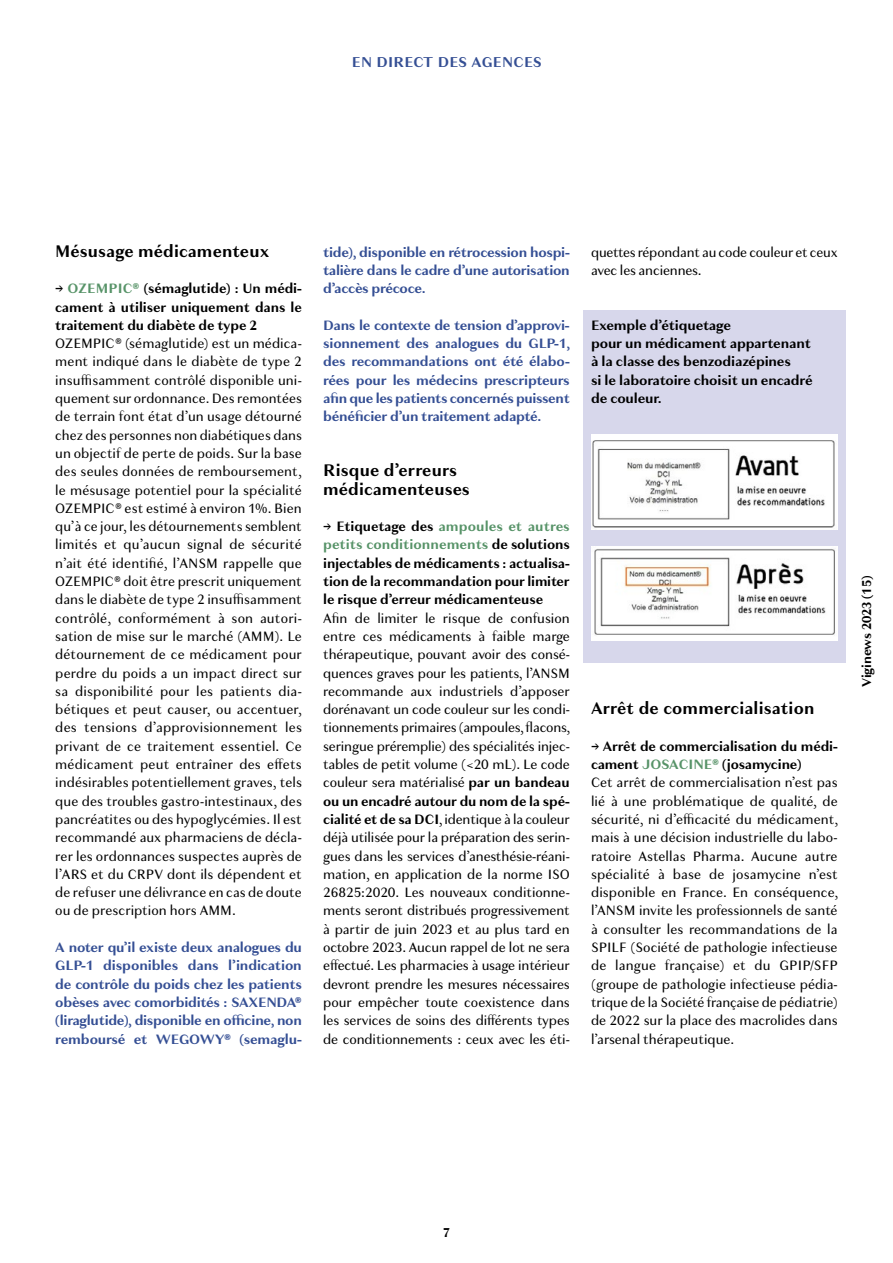
<style>
.page{position:relative;width:893px;height:1263px;background:#fff}
.page>*{position:absolute;margin:0;border:0;box-sizing:border-box;transform-origin:0 0}
.t1{font:700 17.7px/18.3px "Granville";letter-spacing:.01em;color:#000}
.t2{font:700 15px "Granville";letter-spacing:.015em;color:#354f94}
.t3{font:14.25px/18.3px "Granville";color:#000;text-align:justify}
.t4{font:700 14.25px/18.3px "Granville";letter-spacing:-.02em;color:#354f94;text-align:justify}
.t5{font:700 14.25px/18.3px "Granville";letter-spacing:-.01em;color:#000;text-align:justify}
.t6{font:700 13.5px "Granville";letter-spacing:-.01em;color:#000}
.s1{color:#579368}
.s2{font-weight:700}
.s3{font-weight:700;color:#579368}
</style>
<div class="page">
<div style="left:583px;top:310px;width:263px;height:353px;background:#d7d7eb"></div>
<img style="left:591px;top:435px;width:247px;height:94px">
<img style="left:591px;top:547px;width:247px;height:94px">
<p class="t2" style="left:352px;top:51px;width:191px">EN DIRECT DES AGENCES</p>
<p class="t1" style="left:55px;top:242px;width:216px">Mésusage médicamenteux</p>
<p class="t5" style="left:55px;top:279px;width:248px">→ <span class="s1">OZEMPIC®</span> (sémaglutide) : Un médi&shy;cament à utiliser uniquement dans le traitement du diabète de type 2</p>
<p class="t3" style="left:55px;top:335px;width:248px">OZEMPIC® (sémaglutide) est un médica&shy;ment indiqué dans le diabète de type 2 insuffisamment contrôlé disponible uni&shy;quement sur ordonnance. Des remontées de terrain font état d’un usage détourné chez des personnes non diabétiques dans un objectif de perte de poids. Sur la base des seules données de remboursement, le mésusage potentiel pour la spécialité OZEMPIC® est estimé à environ 1%. Bien qu’à ce jour, les détournements semblent limités et qu’aucun signal de sécurité n’ait été identifié, l’ANSM rappelle que OZEMPIC® doit être prescrit uniquement dans le diabète de type 2 insuffisamment contrôlé, conformément à son autori&shy;sation de mise sur le marché (AMM). Le détournement de ce médicament pour perdre du poids a un impact direct sur sa disponibilité pour les patients dia&shy;bétiques et peut causer, ou accentuer, des tensions d’approvisionnement les privant de ce traitement essentiel. Ce médicament peut entraîner des effets indésirables potentiellement graves, tels que des troubles gastro-intestinaux, des pancréatites ou des hypoglycémies. Il est recommandé aux pharmaciens de décla&shy;rer les ordonnances suspectes auprès de l’ARS et du CRPV dont ils dépendent et de refuser une délivrance en cas de doute ou de prescription hors AMM.</p>
<p class="t4" style="left:55px;top:938px;width:248px">A noter qu’il existe deux analogues du GLP-1 disponibles dans l’indication de contrôle du poids chez les patients obèses avec comorbidités : SAXENDA® (liraglutide), disponible en officine, non remboursé et WEGOWY® (semaglu-</p>
<p class="t4" style="left:323px;top:243px;width:248px">tide), disponible en rétrocession hospi&shy;talière dans le cadre d’une autorisation d’accès précoce.</p>
<p class="t4" style="left:323px;top:316px;width:249px">Dans le contexte de tension d’approvi&shy;sionnement des analogues du GLP-1, des recommandations ont été élabo&shy;rées pour les médecins prescripteurs afin que les patients concernés puissent bénéficier d’un traitement adapté.</p>
<p class="t1" style="left:323px;top:461px;width:148px">Risque d’erreurs médicamenteuses</p>
<p class="t5" style="left:323px;top:517px;width:248px">→ Etiquetage des <span class="s1">ampoules et autres petits conditionnements</span> de solutions injectables de médicaments : actualisa&shy;tion de la recommandation pour limiter le risque d’erreur médicamenteuse</p>
<p class="t3" style="left:323px;top:609px;width:249px">Afin de limiter le risque de confusion entre ces médicaments à faible marge thérapeutique, pouvant avoir des consé&shy;quences graves pour les patients, l’ANSM recommande aux industriels d’apposer dorénavant un code couleur sur les condi&shy;tionnements primaires (ampoules, flacons, seringue préremplie) des spécialités injec&shy;tables de petit volume (&lt;20 mL). Le code couleur sera matérialisé <span class="s2">par un bandeau ou un encadré autour du nom de la spé&shy;cialité et de sa DCI</span>, identique à la couleur déjà utilisée pour la préparation des serin&shy;gues dans les services d’anesthésie-réani&shy;mation, en application de la norme ISO 26825:2020. Les nouveaux conditionne&shy;ments seront distribués progressivement à partir de juin 2023 et au plus tard en octobre 2023. Aucun rappel de lot ne sera effectué. Les pharmacies à usage intérieur devront prendre les mesures nécessaires pour empêcher toute coexistence dans les services de soins des différents types de conditionnements : ceux avec les éti-</p>
<p class="t3" style="left:591px;top:243px;width:248px">quettes répondant au code couleur et ceux avec les anciennes.</p>
<p class="t5" style="left:591px;top:316px;width:223px;text-align:left">Exemple d’étiquetage<br>pour un médicament appartenant à la classe des benzodiazépines<br>si le laboratoire choisit un encadré de couleur.</p>
<p class="t1" style="left:591px;top:699px;width:225px">Arrêt de commercialisation</p>
<p class="t3" style="left:591px;top:737px;width:249px;text-align:left"><span class="s2">→ Arrêt de commercialisation du médi&shy;cament</span> <span class="s3">JOSACINE®</span> <span class="s2">(josamycine)<br></span>Cet arrêt de commercialisation n’est pas lié à une problématique de qualité, de sécurité, ni d’efficacité du médicament, mais à une décision industrielle du labo&shy;ratoire Astellas Pharma. Aucune autre spécialité à base de josamycine n’est disponible en France. En conséquence, l’ANSM invite les professionnels de santé à consulter les recommandations de la SPILF (Société de pathologie infectieuse de langue française) et du GPIP/SFP (groupe de pathologie infectieuse pédia&shy;trique de la Société française de pédiatrie) de 2022 sur la place des macrolides dans l’arsenal thérapeutique.</p>
<p class="t6" style="left:857px;top:687px;width:113px;rotate:-90deg">Viginews 2023 (15)</p>
<p class="t6" style="left:443px;top:1223px;width:9px">7</p>
</div>
